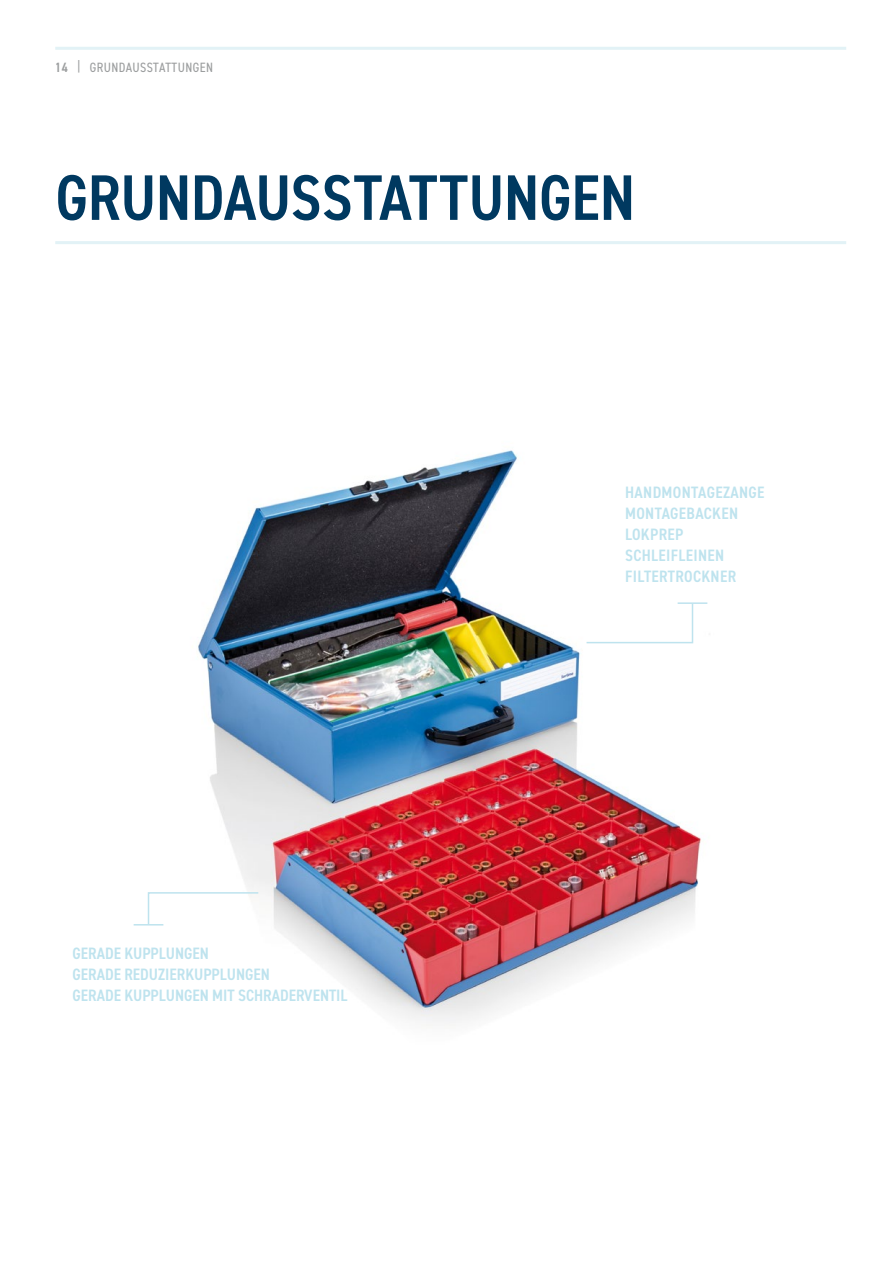
<style>
.page{position:relative;width:893px;height:1263px;background:#fff}
.page>*{position:absolute;margin:0;border:0;box-sizing:border-box;transform-origin:0 0}
.t1{font:600 condensed 64.5px "DIN2014";letter-spacing:-.01em;color:#003960}
.t2{font:600 condensed 16.5px/21px "DIN2014";color:#bee3ee}
.t3{font:600 condensed 16.5px/21px "DIN2014";letter-spacing:.02em;color:#bee3ee}
.t4{font:condensed 13.5px "DIN2014";letter-spacing:.03em;color:#9c9e9f}
.s1{font-weight:600}
</style>
<div class="page">
<img style="left:133px;top:450px;width:575px;height:576px">
<svg style="left:585px;top:602px;width:109px;height:42px"></svg>
<hr style="left:678px;top:602px;width:29px;height:2px;background:#bee3ee">
<svg style="left:134px;top:891px;width:126px;height:35px"></svg>
<hr style="left:55px;top:47px;width:791px;height:3px;background:#e2f2f6">
<hr style="left:55px;top:241px;width:791px;height:3px;background:#e2f2f6">
<p class="t4" style="left:55px;top:59px;width:159px"><span class="s1">14</span> | GRUNDAUSSTATTUNGEN</p>
<h1 class="t1" style="left:56px;top:155px;width:581px">GRUNDAUSSTATTUNGEN</h1>
<p class="t2" style="left:73px;top:942px;width:276px">GERADE KUPPLUNGEN<br>GERADE REDUZIERKUPPLUNGEN<br>GERADE KUPPLUNGEN MIT SCHRADERVENTIL</p>
<p class="t3" style="left:625px;top:481px;width:141px">HANDMONTAGEZANGE<br>MONTAGEBACKEN<br>LOKPREP<br>SCHLEIFLEINEN<br>FILTERTROCKNER</p>
</div>
